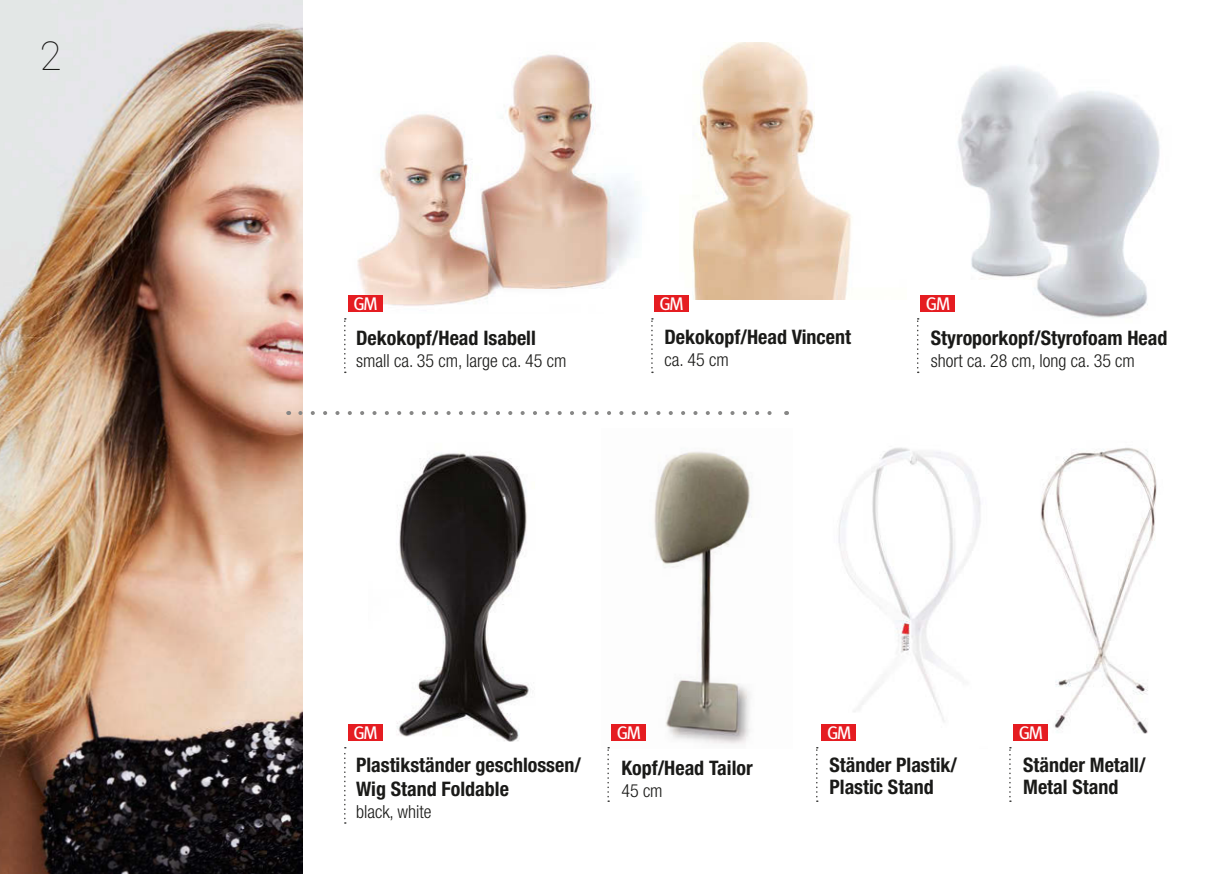
<style>
.page{position:relative;width:1225px;height:874px;background:#fff}
.page>*{position:absolute;margin:0;border:0;box-sizing:border-box;transform-origin:0 0}
.t1{font:100 40px "Roboto";color:#1a1a18}
.t2{font:700 condensed 20px/22px "Helvetica Neue LT Pro";color:#1a1a18}
.t3{font:18.2px "Meta Plus Book Caps";letter-spacing:-.1em;color:#fff}
.t4{font:300 condensed 18px "Helvetica Neue LT Pro";color:#1a1a18}
</style>
<div class="page">
<img style="left:957px;top:66px;width:203px;height:252px">
<img style="left:688px;top:43px;width:164px;height:257px">
<img style="left:357px;top:54px;width:282px;height:252px">
<img style="left:609px;top:451px;width:143px;height:297px">
<img style="left:396px;top:452px;width:135px;height:288px">
<img style="left:818px;top:447px;width:163px;height:301px">
<img style="left:1040px;top:447px;width:117px;height:287px">
<img style="left:0;top:0;width:302px;height:873px">
<svg style="left:651px;top:318px;width:2px;height:55px"></svg>
<svg style="left:344px;top:318px;width:2px;height:55px"></svg>
<svg style="left:344px;top:747px;width:2px;height:76px"></svg>
<svg style="left:607px;top:747px;width:2px;height:54px"></svg>
<svg style="left:816px;top:747px;width:2px;height:54px"></svg>
<svg style="left:1009px;top:747px;width:2px;height:54px"></svg>
<svg style="left:917px;top:318px;width:1px;height:55px"></svg>
<svg style="left:300px;top:411px;width:472px;height:4px"></svg>
<div style="left:348px;top:295px;width:35px;height:17px;background:#e51c21"></div>
<div style="left:348px;top:723px;width:35px;height:17px;background:#e51c21"></div>
<div style="left:611px;top:723px;width:35px;height:17px;background:#e51c21"></div>
<div style="left:821px;top:723px;width:35px;height:17px;background:#e51c21"></div>
<div style="left:1013px;top:723px;width:35px;height:17px;background:#e51c21"></div>
<div style="left:654px;top:295px;width:34px;height:17px;background:#e51c21"></div>
<div style="left:920px;top:295px;width:35px;height:17px;background:#e51c21"></div>
<h1 class="t1" style="left:40px;top:27px;width:23px">2</h1>
<p class="t3" style="left:353px;top:293px;width:26px">GM</p>
<p class="t2" style="left:356px;top:327px;width:181px">Dekokopf/Head Isabell</p>
<p class="t4" style="left:356px;top:350px;width:212px">small ca. 35 cm, large ca. 45 cm</p>
<p class="t3" style="left:659px;top:293px;width:26px">GM</p>
<p class="t3" style="left:926px;top:293px;width:26px">GM</p>
<p class="t2" style="left:664px;top:325px;width:188px">Dekokopf/Head Vincent</p>
<p class="t4" style="left:664px;top:349px;width:66px">ca. 45 cm</p>
<p class="t2" style="left:931px;top:327px;width:238px">Styroporkopf/Styrofoam Head</p>
<p class="t4" style="left:931px;top:350px;width:206px">short ca. 28 cm, long ca. 35 cm</p>
<p class="t3" style="left:353px;top:721px;width:26px">GM</p>
<p class="t3" style="left:617px;top:721px;width:26px">GM</p>
<p class="t3" style="left:827px;top:721px;width:26px">GM</p>
<p class="t3" style="left:1018px;top:721px;width:26px">GM</p>
<p class="t2" style="left:356px;top:753px;width:226px;line-height:24px">Plastikständer geschlossen/<br>Wig Stand Foldable</p>
<p class="t4" style="left:356px;top:801px;width:77px">black, white</p>
<p class="t2" style="left:621px;top:756px;width:133px">Kopf/Head Tailor</p>
<p class="t4" style="left:621px;top:780px;width:43px">45 cm</p>
<p class="t2" style="left:829px;top:754px;width:129px">Ständer Plastik/<br>Plastic Stand</p>
<p class="t2" style="left:1023px;top:754px;width:124px">Ständer Metall/<br>Metal Stand</p>
</div>
